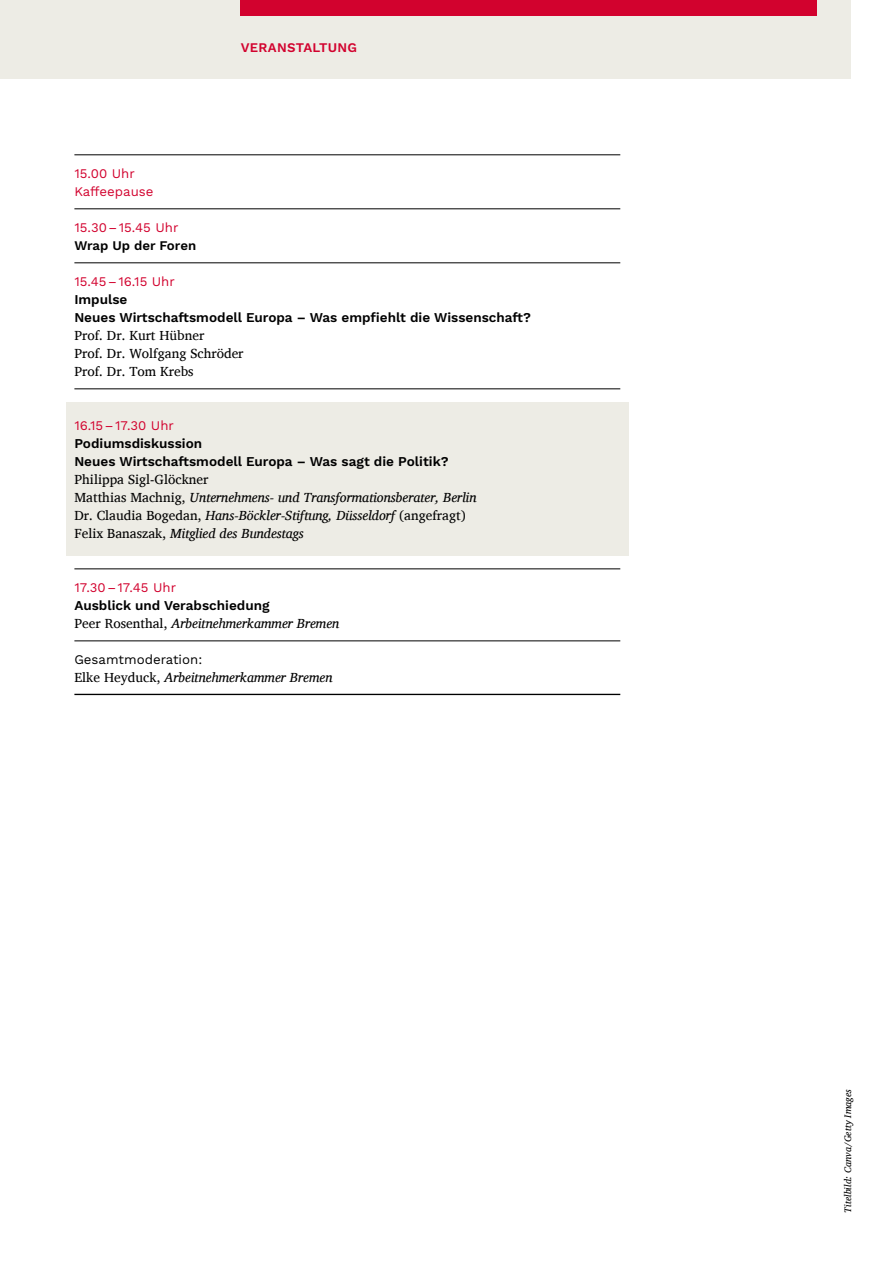
<style>
.page{position:relative;width:893px;height:1263px;background:#fff}
.page>*{position:absolute;margin:0;border:0;box-sizing:border-box;transform-origin:0 0}
.t1{font:italic 13.5px/18px "Charis SIL";color:#000}
.t2{font:600 13.5px/18px "Work Sans";color:#000}
.t3{font:13.5px/18px "Charis SIL";color:#000}
.t4{font:13.2px/18px "Work Sans";color:#d2022e}
.t5{font:13.2px "Work Sans";color:#000}
.t6{font:600 13.2px "Work Sans";color:#000}
.t7{font:600 13.2px "Work Sans";letter-spacing:.025em;color:#d2022e}
.t8{font:italic 9.75px "Charis SIL";letter-spacing:.005em;color:#000}
.s1{font-style:normal}
</style>
<div class="page">
<div style="left:0;top:0;width:850px;height:79px;background:#edece5"></div>
<div style="left:241px;top:0;width:576px;height:16px;background:#d2022e"></div>
<div style="left:66px;top:403px;width:563px;height:153px;background:#edece5"></div>
<hr style="left:74px;top:155px;width:546px;height:1px;background:#000">
<hr style="left:74px;top:209px;width:546px;height:1px;background:#000">
<hr style="left:74px;top:263px;width:546px;height:1px;background:#000">
<hr style="left:74px;top:389px;width:546px;height:1px;background:#000">
<hr style="left:74px;top:569px;width:546px;height:1px;background:#000">
<hr style="left:74px;top:641px;width:546px;height:1px;background:#000">
<hr style="left:74px;top:694px;width:546px;height:1px;background:#000">
<p class="t7" style="left:241px;top:39px;width:118px">VERANSTALTUNG</p>
<p class="t4" style="left:74px;top:165px;width:81px">15.00 Uhr<br>Kaffeepause</p>
<p class="t4" style="left:74px;top:219px;width:106px">15.30–15.45 Uhr</p>
<p class="t6" style="left:74px;top:237px;width:123px">Wrap Up der Foren</p>
<p class="t4" style="left:74px;top:273px;width:102px">15.45–16.15 Uhr</p>
<p class="t2" style="left:74px;top:291px;width:458px">Impulse<br>Neues Wirtschaftsmodell Europa – Was empfiehlt die Wissenschaft?</p>
<p class="t3" style="left:74px;top:326px;width:171px">Prof. Dr. Kurt Hübner<br>Prof. Dr. Wolfgang Schröder<br>Prof. Dr. Tom Krebs</p>
<p class="t4" style="left:74px;top:417px;width:101px">16.15–17.30 Uhr</p>
<p class="t2" style="left:74px;top:435px;width:376px">Podiumsdiskussion<br>Neues Wirtschaftsmodell Europa – Was sagt die Politik?</p>
<p class="t1" style="left:74px;top:470px;width:404px"><span class="s1">Philippa Sigl-Glöckner<br>Matthias Machnig,</span> Unternehmens- und Transformationsberater, Berlin <span class="s1">Dr. Claudia Bogedan,</span> Hans-Böckler-Stiftung, Düsseldorf <span class="s1">(angefragt)<br>Felix Banaszak,</span> Mitglied des Bundestags</p>
<p class="t4" style="left:74px;top:579px;width:103px">17.30–17.45 Uhr</p>
<p class="t2" style="left:74px;top:597px;width:197px">Ausblick und Verabschiedung</p>
<p class="t1" style="left:74px;top:614px;width:267px"><span class="s1">Peer Rosenthal,</span> Arbeitnehmerkammer Bremen</p>
<p class="t5" style="left:74px;top:651px;width:129px">Gesamtmoderation:</p>
<p class="t1" style="left:74px;top:668px;width:260px"><span class="s1">Elke Heyduck,</span> Arbeitnehmerkammer Bremen</p>
<p class="t8" style="left:842px;top:1213px;width:125px;rotate:-90deg">Titelbild: Canva/Getty Images</p>
</div>
